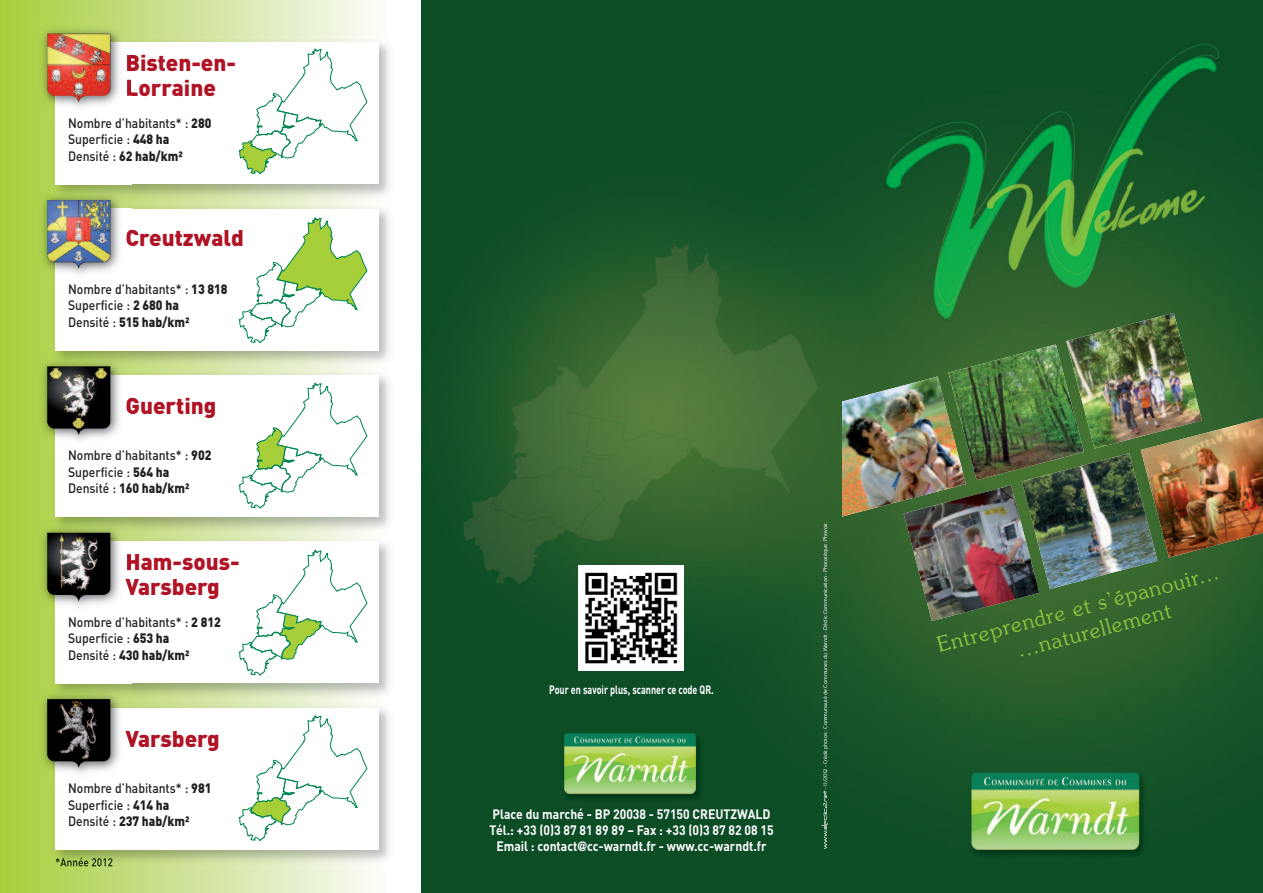
<style>
.page{position:relative;width:1263px;height:893px;background:#fff}
.page>*{position:absolute;margin:0;border:0;box-sizing:border-box;transform-origin:0 0}
.t1{font:900 22.5px/24.8px "DIN";color:#af1325}
.t2{font:300 21px/25.2px "Souvenir";color:#8bc63e}
.t3{font:500 13.5px/16.5px "DIN";color:#231f20;scale:.9 1}
.t4{font:700 13.5px/16.2px "DIN";color:#fff;text-align:center;scale:.9 1}
.t5{font:700 12px "DIN";color:#fff;scale:.75 1}
.t6{font:5.25px "Sansation";color:#fff}
.s1{font-weight:900}
.s2{font-family:"Frutiger"}
</style>
<div class="page">
<img style="left:842px;top:0;width:421px;height:893px">
<img style="left:842px;top:313px;width:421px;height:308px">
<img style="left:904px;top:485px;width:135px;height:136px">
<div style="left:0;top:0;width:386px;height:893px;background:linear-gradient(to right,#a8cd3d,#fafbfa)"></div>
<img style="left:48px;top:36px;width:341px;height:166px">
<div style="left:55px;top:43px;width:323px;height:141px;background:#fff"></div>
<img style="left:31px;top:17px;width:100px;height:105px">
<img style="left:127px;top:55px;width:4px;height:16px">
<img style="left:127px;top:80px;width:4px;height:16px">
<img style="left:47px;top:34px;width:63px;height:69px">
<svg style="left:239px;top:48px;width:128px;height:126px"></svg>
<img style="left:48px;top:204px;width:341px;height:164px">
<img style="left:131px;top:202px;width:255px;height:2px">
<div style="left:55px;top:209px;width:323px;height:141px;background:#fff"></div>
<img style="left:31px;top:183px;width:100px;height:105px">
<img style="left:55px;top:183px;width:76px;height:1px">
<img style="left:126px;top:230px;width:5px;height:16px">
<img style="left:47px;top:200px;width:63px;height:70px">
<svg style="left:239px;top:218px;width:128px;height:125px"></svg>
<img style="left:48px;top:370px;width:341px;height:331px">
<img style="left:131px;top:368px;width:255px;height:2px">
<div style="left:55px;top:375px;width:323px;height:142px;background:#fff"></div>
<img style="left:31px;top:349px;width:100px;height:105px">
<img style="left:55px;top:349px;width:76px;height:1px">
<img style="left:126px;top:398px;width:5px;height:17px">
<img style="left:47px;top:366px;width:63px;height:70px">
<svg style="left:239px;top:383px;width:128px;height:126px"></svg>
<img style="left:131px;top:535px;width:255px;height:1px">
<div style="left:55px;top:542px;width:323px;height:141px;background:#fff"></div>
<img style="left:31px;top:516px;width:100px;height:105px">
<img style="left:55px;top:516px;width:76px;height:1px">
<img style="left:127px;top:554px;width:4px;height:16px">
<img style="left:125px;top:579px;width:6px;height:17px">
<img style="left:47px;top:533px;width:63px;height:69px">
<svg style="left:239px;top:550px;width:128px;height:126px"></svg>
<img style="left:48px;top:703px;width:341px;height:166px">
<img style="left:56px;top:858px;width:56px;height:8px">
<img style="left:131px;top:701px;width:255px;height:2px">
<div style="left:55px;top:708px;width:323px;height:142px;background:#fff"></div>
<img style="left:31px;top:682px;width:100px;height:105px">
<img style="left:55px;top:682px;width:76px;height:1px">
<img style="left:125px;top:731px;width:6px;height:17px">
<img style="left:47px;top:699px;width:63px;height:70px">
<svg style="left:239px;top:715px;width:128px;height:126px"></svg>
<img style="left:421px;top:0;width:421px;height:893px">
<img style="left:579px;top:566px;width:104px;height:104px">
<svg style="left:821px;top:790px;width:7px;height:59px"></svg>
<h1 class="t1" style="left:125px;top:51px;width:112px">Bisten-en-<br>Lorraine</h1>
<p class="t3" style="left:68px;top:115px;width:161px">Nombre d’habitants* : <span class="s1">280<br></span>Superficie : <span class="s1">448 ha<br></span>Densité : <span class="s1">62 hab/km²</span></p>
<h1 class="t1" style="left:125px;top:226px;width:120px">Creutzwald</h1>
<p class="t3" style="left:68px;top:281px;width:179px">Nombre d’habitants* : <span class="s1">13 818<br></span>Superficie : <span class="s1">2 680 ha<br></span>Densité : <span class="s1">515 hab/km²</span></p>
<h1 class="t1" style="left:125px;top:394px;width:93px">Guerting</h1>
<p class="t3" style="left:68px;top:447px;width:161px">Nombre d’habitants* : <span class="s1">902<br></span>Superficie : <span class="s1">564 ha<br></span>Densité : <span class="s1">160 hab/km²</span></p>
<h1 class="t1" style="left:125px;top:550px;width:116px">Ham-sous-<br>Varsberg</h1>
<p class="t3" style="left:68px;top:614px;width:171px">Nombre d’habitants* : <span class="s1">2 812<br></span>Superficie : <span class="s1">653 ha<br></span>Densité : <span class="s1">430 hab/km²</span></p>
<h1 class="t1" style="left:125px;top:727px;width:96px">Varsberg</h1>
<p class="t3" style="left:68px;top:780px;width:161px">Nombre d’habitants* : <span class="s1">981<br></span>Superficie : <span class="s1">414 ha<br></span>Densité : <span class="s1">237 hab/km²</span></p>
<p class="t5" style="left:549px;top:683px;width:221px">Pour en savoir plus, scanner ce code QR.</p>
<p class="t4" style="left:489px;top:806px;width:317px">Place du marché - BP 20038 - 57150 CREUTZWALD<br>Tél.: +33 (0)3 87 81 89 89 – Fax : +33 (0)3 87 82 08 15<br>Email : contact<span class="s2">@</span>cc-warndt.fr - www.cc-warndt.fr</p>
<p class="t6" style="left:823px;top:789px;width:268px;rotate:-90deg">- 11/2012 - Crédit photos : Communauté de Communes du Warndt - Déclic Communication - Phototèque : Phovoir.</p>
<h2 class="t2" style="left:1008px;top:615px;width:215px;text-indent:-76px;rotate:-15deg">Entreprendre et s’épanouir... ...naturellement</h2>
</div>
